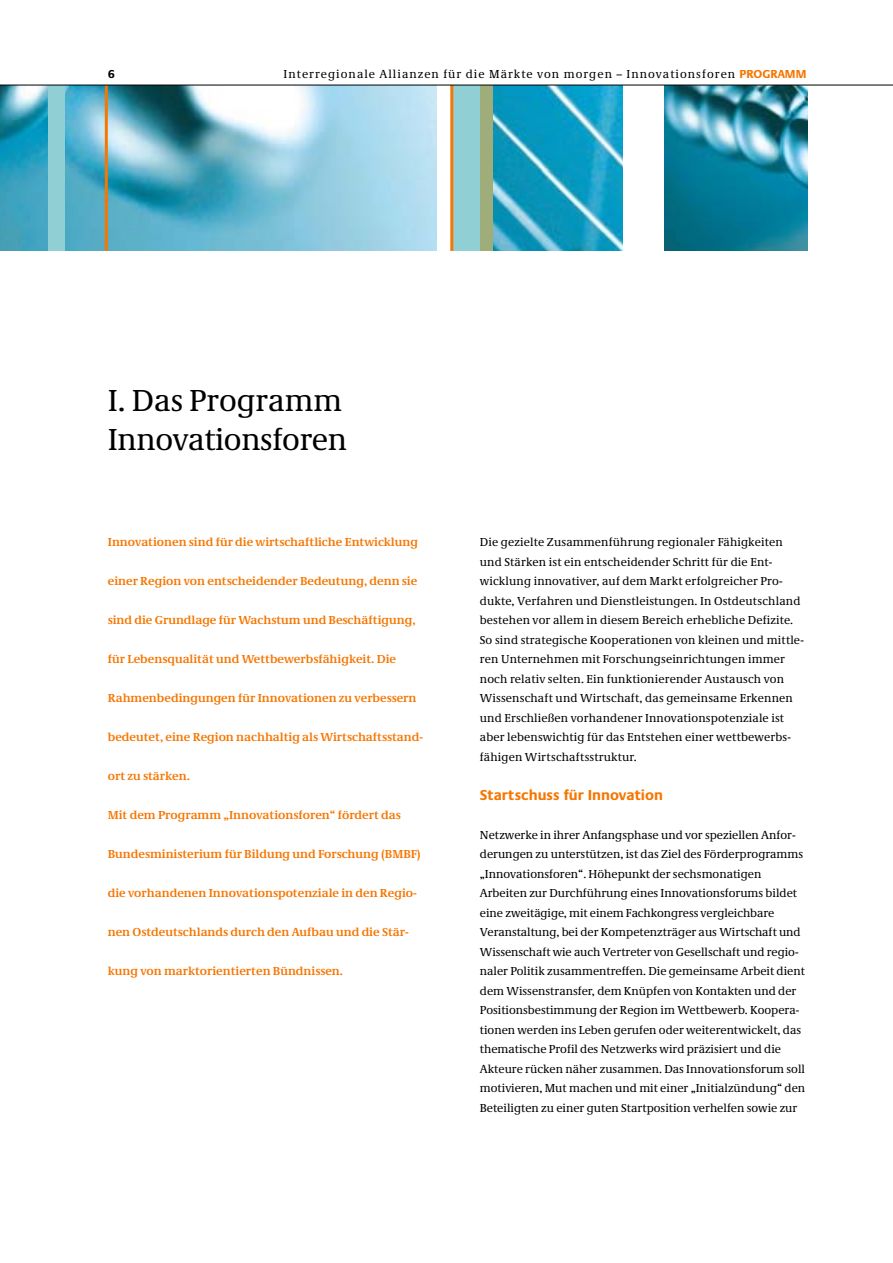
<style>
.page{position:relative;width:893px;height:1263px;background:#fff}
.page>*{position:absolute;margin:0;border:0;box-sizing:border-box;transform-origin:0 0}
.t1{font:31.5px/39px "Neue Demos";letter-spacing:-.01em;color:#000}
.t2{font:700 15px "Neue Praxis";color:#f67600}
.t3{font:12px/19.5px "Neue Demos";color:#000}
.t4{font:700 12px "Neue Demos";color:#f67600}
.t5{font:12px "Neue Demos";letter-spacing:.085em;color:#000}
.t6{font:700 12px "Neue Praxis";color:#000}
.s1{font-family:"Neue Praxis";font-weight:700;color:#f67600}
</style>
<div class="page">
<img style="left:0;top:86px;width:436px;height:165px">
<img style="left:665px;top:86px;width:142px;height:165px">
<div style="left:48px;top:85px;width:17px;height:166px;background:#90cfd4"></div>
<hr style="left:105px;top:85px;width:3px;height:166px;background:#f67600">
<img style="left:493px;top:86px;width:129px;height:165px">
<div style="left:480px;top:85px;width:13px;height:166px;background:#9fad7a"></div>
<div style="left:452px;top:85px;width:28px;height:166px;background:#90cfd4"></div>
<hr style="left:450px;top:85px;width:3px;height:166px;background:#f67600">
<hr style="left:0;top:85px;width:893px;height:1px;background:#000">
<p class="t6" style="left:108px;top:69px;width:9px">6</p>
<p class="t5" style="left:284px;top:69px;width:524px">Interregionale Allianzen für die Märkte von morgen – Innovationsforen <span class="s1">PROGRAMM</span></p>
<h1 class="t1" style="left:108px;top:383px;width:241px">I. Das Programm<br>Innovationsforen</h1>
<p class="t4" style="left:108px;top:537px;width:312px">Innovationen sind für die wirtschaftliche Entwicklung</p>
<p class="t4" style="left:108px;top:576px;width:311px">einer Region von entscheidender Bedeutung, denn sie</p>
<p class="t4" style="left:108px;top:615px;width:309px">sind die Grundlage für Wachstum und Beschäftigung,</p>
<p class="t4" style="left:108px;top:654px;width:290px">für Lebensqualität und Wettbewerbsfähigkeit. Die</p>
<p class="t4" style="left:108px;top:693px;width:310px">Rahmenbedingungen für Innovationen zu verbessern</p>
<p class="t4" style="left:108px;top:732px;width:317px">bedeutet, eine Region nachhaltig als Wirtschaftsstand-</p>
<p class="t4" style="left:108px;top:771px;width:84px">ort zu stärken.</p>
<p class="t4" style="left:108px;top:810px;width:295px">Mit dem Programm „Innovationsforen“ fördert das</p>
<p class="t4" style="left:108px;top:849px;width:314px">Bundesministerium für Bildung und Forschung (BMBF)</p>
<p class="t4" style="left:108px;top:888px;width:310px">die vorhandenen Innovationspotenziale in den Regio-</p>
<p class="t4" style="left:108px;top:927px;width:302px">nen Ostdeutschlands durch den Aufbau und die Stär-</p>
<p class="t4" style="left:108px;top:966px;width:237px">kung von marktorientierten Bündnissen.</p>
<p class="t3" style="left:480px;top:533px;width:325px">Die gezielte Zusammenführung regionaler Fähigkeiten und Stärken ist ein entscheidender Schritt für die Ent&shy;wicklung innovativer, auf dem Markt erfolgreicher Pro&shy;dukte, Verfahren und Dienstleistungen. In Ostdeutschland bestehen vor allem in diesem Bereich erhebliche Defizite.<br>So sind strategische Kooperationen von kleinen und mittle&shy;ren Unternehmen mit Forschungseinrichtungen immer noch relativ selten. Ein funktionierender Austausch von Wissenschaft und Wirtschaft, das gemeinsame Erkennen und Erschließen vorhandener Innovationspotenziale ist aber lebenswichtig für das Entstehen einer wettbewerbs&shy;fähigen Wirtschaftsstruktur.</p>
<p class="t2" style="left:480px;top:789px;width:185px">Startschuss für Innovation</p>
<p class="t3" style="left:480px;top:826px;width:327px">Netzwerke in ihrer Anfangsphase und vor speziellen Anfor&shy;derungen zu unterstützen, ist das Ziel des Förderprogramms „Innovationsforen“. Höhepunkt der sechsmonatigen Arbeiten zur Durchführung eines Innovationsforums bildet eine zweitägige, mit einem Fachkongress vergleichbare Veranstaltung, bei der Kompetenzträger aus Wirtschaft und Wissenschaft wie auch Vertreter von Gesellschaft und regio&shy;naler Politik zusammentreffen. Die gemeinsame Arbeit dient dem Wissenstransfer, dem Knüpfen von Kontakten und der Positionsbestimmung der Region im Wettbewerb. Koopera&shy;tionen werden ins Leben gerufen oder weiterentwickelt, das thematische Profil des Netzwerks wird präzisiert und die Akteure rücken näher zusammen. Das Innovationsforum soll motivieren, Mut machen und mit einer „Initialzündung“ den Beteiligten zu einer guten Startposition verhelfen sowie zur</p>
</div>
